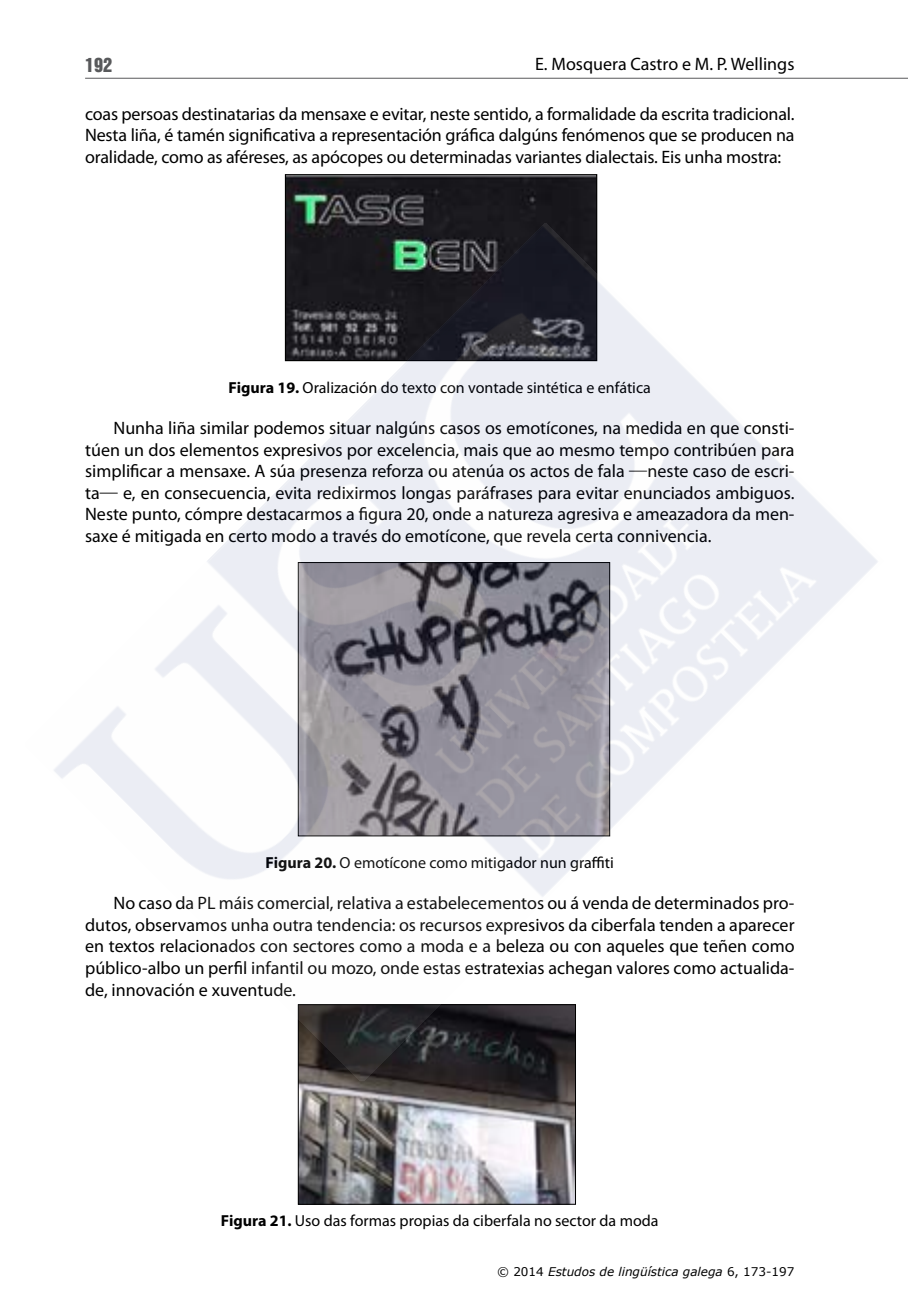
<style>
.page{position:relative;width:908px;height:1304px;background:#fff}
.page>*{position:absolute;margin:0;border:0;box-sizing:border-box;transform-origin:0 0}
.Texto_normal_sangría{font:18px/21.6px "Myriad Pro";color:#000;text-align:justify}
.t1{font:18px "Helvetica Inserat";color:#58595b}
.Cadro_título{font:16px "Myriad Pro";color:#000}
.t2{font:italic 12px "Verdana";color:#000}
.s1{font-weight:700}
.s2{font-family:"Adobe Garamond Pro"}
.s3{font-style:normal}
</style>
<div class="page">
<hr style="left:85px;top:78px;width:822px;height:1px;background:#58595b">
<img style="left:287px;top:176px;width:308px;height:47px">
<img style="left:299px;top:1081px;width:274px;height:122px">
<img style="left:54px;top:223px;width:824px;height:858px">
<p class="t1" style="left:85px;top:54px;width:28px">192</p>
<p class="Texto_normal_sangría" style="left:535px;top:53px;width:261px">E. Mosquera Castro e M. P. Wellings</p>
<p class="Texto_normal_sangría" style="left:85px;top:102px;width:710px">coas persoas destinatarias da mensaxe e evitar, neste sentido, a formalidade da escrita tradicional.<br>Nesta liña, é tamén significativa a representación gráfica dalgúns fenómenos que se producen na oralidade, como as aféreses, as apócopes ou determinadas variantes dialectais. Eis unha mostra:</p>
<p class="Cadro_título" style="left:228px;top:378px;width:423px"><span class="s1">Figura 19.</span> Oralización do texto con vontade sintética e enfática</p>
<p class="Texto_normal_sangría" style="left:85px;top:417px;width:710px;text-indent:28px">Nunha liña similar podemos situar nalgúns casos os emotícones, na medida en que consti&shy;túen un dos elementos expresivos por excelencia, mais que ao mesmo tempo contribúen para simplificar a mensaxe. A súa presenza reforza ou atenúa os actos de fala <span class="s2">—</span>neste caso de escri&shy;ta<span class="s2">—</span> e, en consecuencia, evita redixirmos longas paráfrases para evitar enunciados ambiguos.<br>Neste punto, cómpre destacarmos a figura 20, onde a natureza agresiva e ameazadora da men&shy;saxe é mitigada en certo modo a través do emotícone, que revela certa connivencia.</p>
<p class="Cadro_título" style="left:265px;top:853px;width:350px"><span class="s1">Figura 20.</span> O emotícone como mitigador nun graffiti</p>
<p class="Texto_normal_sangría" style="left:85px;top:892px;width:710px;text-indent:28px">No caso da PL máis comercial, relativa a estabelecementos ou á venda de determinados pro&shy;dutos, observamos unha outra tendencia: os recursos expresivos da ciberfala tenden a aparecer en textos relacionados con sectores como a moda e a beleza ou con aqueles que teñen como público-albo un perfil infantil ou mozo, onde estas estratexias achegan valores como actualida&shy;de, innovación e xuventude.</p>
<p class="Cadro_título" style="left:221px;top:1211px;width:439px"><span class="s1">Figura 21.</span> Uso das formas propias da ciberfala no sector da moda</p>
<p class="t2" style="left:497px;top:1264px;width:299px"><span class="s3">© 2014</span> Estudos de lingüística galega <span class="s3">6, 173-197</span></p>
</div>
